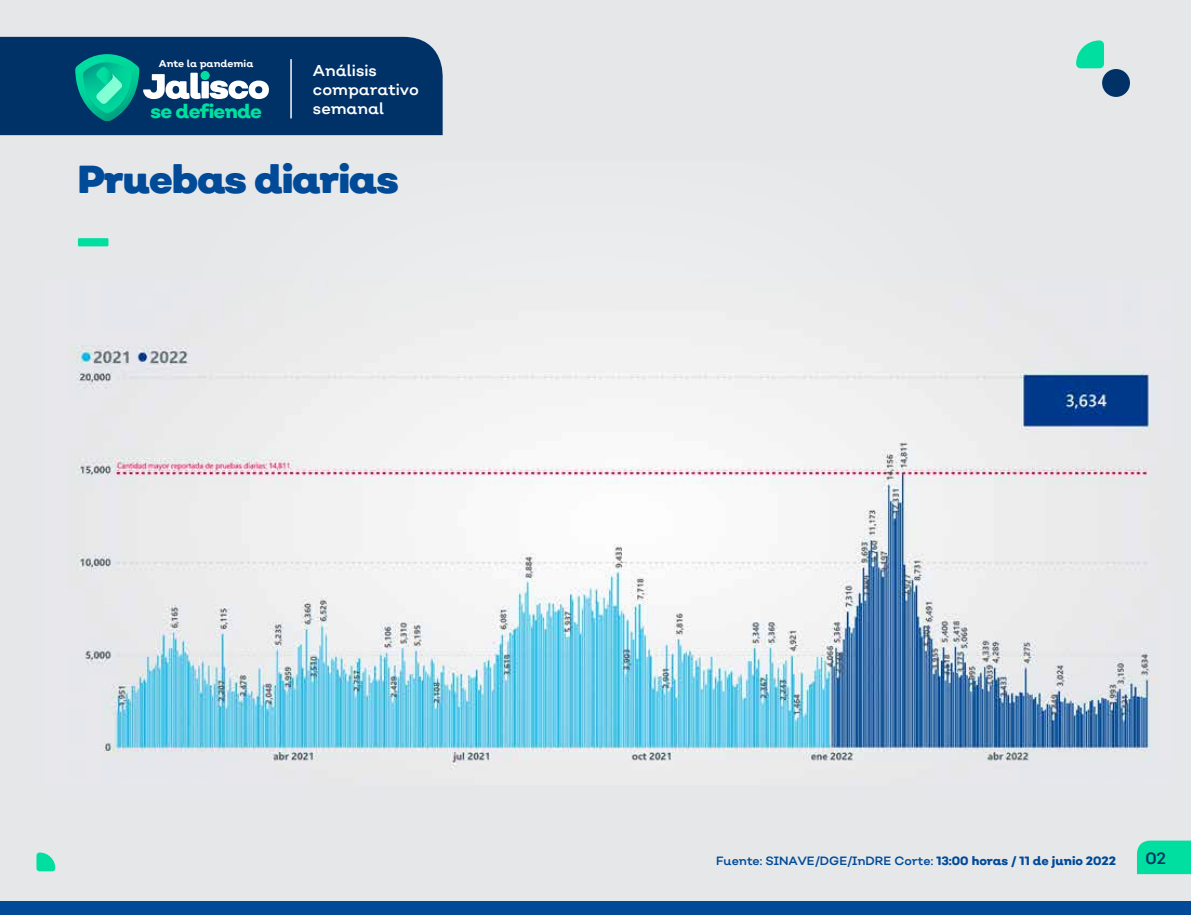
<style>
.page{position:relative;width:1191px;height:915px;background:#fff}
.page>*{position:absolute;margin:0;border:0;box-sizing:border-box;transform-origin:0 0}
.t1{font:900 50.7px "Nutmeg";color:#00df9f}
.t2{font:900 39px "Nutmeg";letter-spacing:-.03em;color:#004a98}
.t3{font:800 19.2px "Nutmeg";letter-spacing:-.04em;color:#00df9f}
.t4{font:16.35px "Nutmeg";color:#003268}
.t5{font:15.75px/18.9px "Nutmeg";color:#fff}
.t6{font:12px "Nutmeg";color:#004a98}
.t7{font:700 9.9px "Nutmeg";color:#fff}
.s1{font-weight:800}
</style>
<div class="page">
<div style="left:0;top:0;width:1191px;height:914px;background:#e5e7e9"></div>
<div style="left:0;top:901px;width:1191px;height:13px;background:#004a98"></div>
<div style="left:0;top:37px;width:443px;height:98px;background:#003268"></div>
<hr style="left:290px;top:59px;width:2px;height:59px;background:#fff">
<div style="left:1137px;top:840px;width:54px;height:33px;background:#00df9f"></div>
<div style="left:41px;top:36px;width:134px;height:100px;background:#003268"></div>
<svg style="left:75px;top:54px;width:194px;height:67px;background:#247388"></svg>
<svg style="left:1076px;top:40px;width:28px;height:28px"></svg>
<div style="left:36px;top:852px;width:19px;height:19px;background:#00df9f;border-radius:3px"></div>
<div style="left:1102px;top:69px;width:28px;height:28px;background:#003268;border-radius:14px"></div>
<img style="left:68px;top:312px;width:1090px;height:457px">
<p class="t7" style="left:159px;top:57px;width:96px">Ante la pandemia</p>
<h3 class="t3" style="left:151px;top:99px;width:113px">se defiende</h3>
<h3 class="t5" style="left:313px;top:61px;width:107px">Análisis comparativo semanal</h3>
<h2 class="t2" style="left:78px;top:154px;width:322px">Pruebas diarias</h2>
<h1 class="t1" style="left:78px;top:182px;width:32px">_</h1>
<p class="t6" style="left:716px;top:852px;width:401px">Fuente: SINAVE/DGE/InDRE Corte: <span class="s1">13:00 horas / 11 de junio 2022</span></p>
<h3 class="t4" style="left:1145px;top:847px;width:22px">02</h3>
</div>
